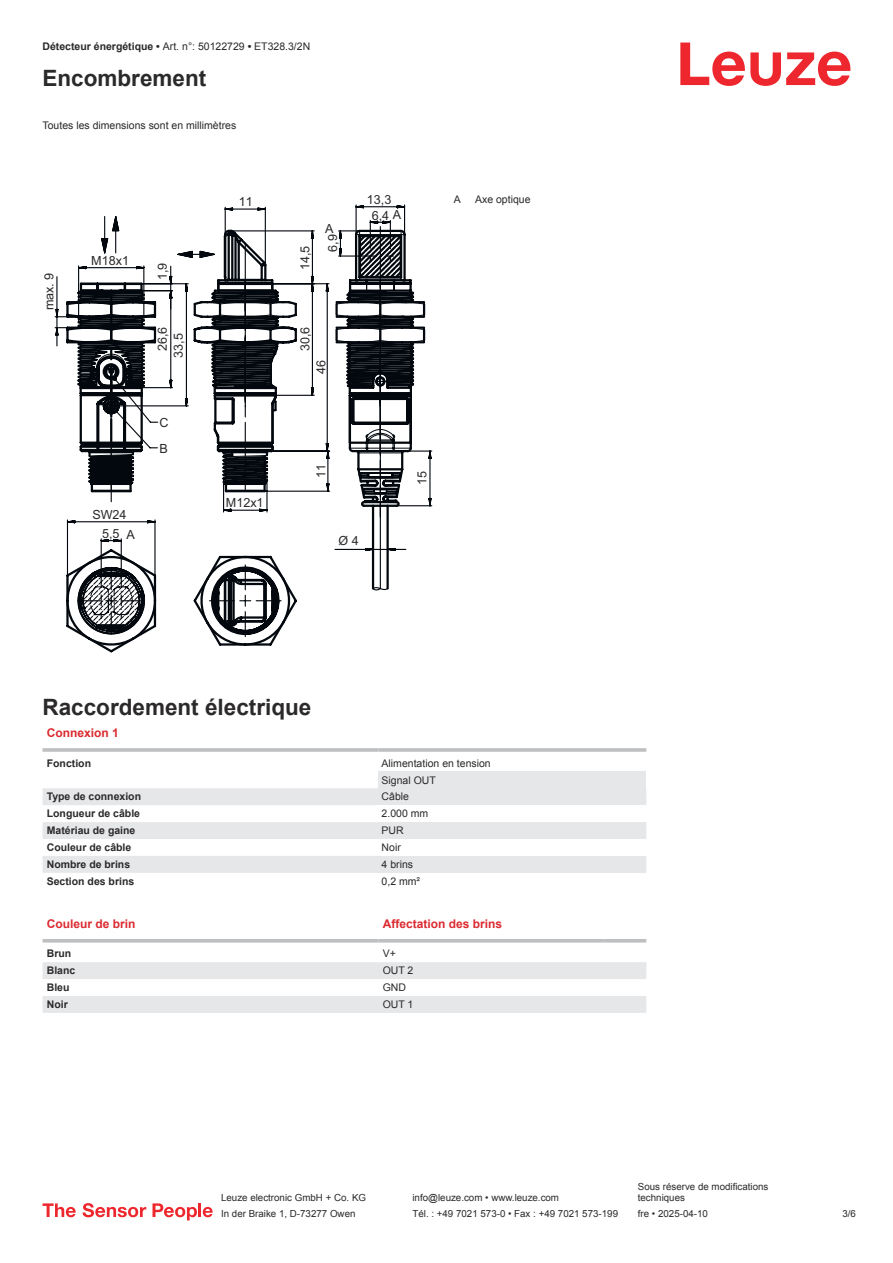
<style>
.page{position:relative;width:893px;height:1263px;background:#fff}
.page>*{position:absolute;margin:0;border:0;box-sizing:border-box;transform-origin:0 0}
.t1{font:700 22.5px "Arial";color:#2b292a}
.t2{font:12.6px/18.8px "Arial";color:#2b292a;text-align:center}
.t3{font:700 12px "Arial";color:#db2a30}
.t4{font:10.5px/17px "Arial";color:#2b292a}
.t5{font:700 10.5px "Arial";color:#2b292a}
.t6{font:9.75px/11.7px "Arial";color:#2b292a}
.s1{font-weight:700}
</style>
<div class="page">
<svg style="left:680px;top:43px;width:170px;height:43px"></svg>
<svg style="left:43px;top:788px;width:335px;height:85px;fill:#e6e7e9"></svg>
<hr style="left:43px;top:748px;width:335px;height:4px;background:#bdbfc1">
<hr style="left:378px;top:748px;width:268px;height:4px;background:#c8cacc">
<div style="left:378px;top:771px;width:268px;height:17px;background:#e6e7e9"></div>
<div style="left:378px;top:788px;width:268px;height:17px;background:#e6e7e9"></div>
<div style="left:378px;top:822px;width:268px;height:17px;background:#e6e7e9"></div>
<div style="left:378px;top:856px;width:268px;height:17px;background:#e6e7e9"></div>
<svg style="left:43px;top:942px;width:603px;height:1px"></svg>
<svg style="left:43px;top:962px;width:603px;height:51px"></svg>
<hr style="left:43px;top:939px;width:335px;height:3px;background:#bdbfc1">
<hr style="left:378px;top:939px;width:226px;height:3px;background:#bdbfc1">
<hr style="left:604px;top:939px;width:42px;height:3px;background:#bdbfc1">
<svg style="left:43px;top:1203px;width:33px;height:14px"></svg>
<svg style="left:83px;top:1203px;width:63px;height:14px"></svg>
<svg style="left:153px;top:1203px;width:44px;height:17px"></svg>
<hr style="left:198px;top:1203px;width:3px;height:14px;background:#ed272d">
<svg style="left:203px;top:1207px;width:10px;height:10px"></svg>
<svg style="left:86px;top:206px;width:320px;height:446px"></svg>
<svg style="left:81px;top:225px;width:317px;height:413px"></svg>
<svg style="left:66px;top:215px;width:150px;height:420px"></svg>
<svg style="left:54px;top:230px;width:378px;height:322px"></svg>
<p class="t4" style="left:43px;top:39px;width:269px"><span class="s1">Détecteur énergétique •</span> Art. n°: 50122729 <span class="s1">•</span> ET328.3/2N</p>
<h1 class="t1" style="left:43px;top:69px;width:165px">Encombrement</h1>
<p class="t4" style="left:43px;top:117px;width:195px">Toutes les dimensions sont en millimètres</p>
<p class="t2" style="left:40px;top:310px;width:39px;rotate:-90deg">max. 9</p>
<p class="t2" style="left:91px;top:252px;width:39px">M18x1</p>
<p class="t2" style="left:92px;top:506px;width:36px">SW24<br>5,5</p>
<p class="t2" style="left:126px;top:526px;width:10px">A</p>
<p class="t2" style="left:154px;top:280px;width:19px;rotate:-90deg">1,9</p>
<p class="t2" style="left:239px;top:193px;width:16px">11</p>
<p class="t2" style="left:372px;top:193px;width:31px;line-height:15.3px;text-align:left;text-indent:-5px">13,3<br>6,4 A</p>
<p class="t2" style="left:296px;top:270px;width:26px;rotate:-90deg">14,5</p>
<p class="t2" style="left:325px;top:220px;width:10px">A</p>
<p class="t2" style="left:324px;top:252px;width:19px;rotate:-90deg">6,9</p>
<p class="t2" style="left:170px;top:358px;width:26px;rotate:-90deg">33,5</p>
<p class="t2" style="left:296px;top:351px;width:26px;rotate:-90deg">30,6</p>
<p class="t2" style="left:154px;top:351px;width:26px;rotate:-90deg">26,6</p>
<p class="t2" style="left:312px;top:374px;width:16px;rotate:-90deg">46</p>
<p class="t2" style="left:160px;top:414px;width:11px">C</p>
<p class="t2" style="left:160px;top:440px;width:10px">B</p>
<p class="t2" style="left:226px;top:494px;width:39px">M12x1</p>
<p class="t2" style="left:312px;top:478px;width:16px;rotate:-90deg">11</p>
<p class="t2" style="left:339px;top:531px;width:22px">Ø 4</p>
<p class="t2" style="left:413px;top:485px;width:16px;rotate:-90deg">15</p>
<p class="t4" style="left:454px;top:192px;width:9px">A</p>
<p class="t4" style="left:475px;top:192px;width:57px">Axe optique</p>
<h1 class="t1" style="left:43px;top:698px;width:270px">Raccordement électrique</h1>
<p class="t3" style="left:47px;top:728px;width:74px">Connexion 1</p>
<p class="t5" style="left:47px;top:759px;width:46px">Fonction</p>
<p class="t4" style="left:382px;top:755px;width:111px">Alimentation en tension<br>Signal OUT</p>
<p class="t5" style="left:47px;top:793px;width:96px">Type de connexion</p>
<p class="t4" style="left:382px;top:789px;width:29px">Câble</p>
<p class="t5" style="left:47px;top:809px;width:95px">Longueur de câble</p>
<p class="t4" style="left:382px;top:806px;width:48px">2.000 mm</p>
<p class="t5" style="left:47px;top:826px;width:90px">Matériau de gaine</p>
<p class="t4" style="left:382px;top:823px;width:24px">PUR</p>
<p class="t5" style="left:47px;top:843px;width:86px">Couleur de câble</p>
<p class="t4" style="left:382px;top:840px;width:21px">Noir</p>
<p class="t5" style="left:47px;top:860px;width:85px">Nombre de brins</p>
<p class="t4" style="left:382px;top:857px;width:33px">4 brins</p>
<p class="t5" style="left:47px;top:877px;width:89px">Section des brins</p>
<p class="t4" style="left:382px;top:874px;width:40px">0,2 mm²</p>
<p class="t3" style="left:47px;top:919px;width:90px">Couleur de brin</p>
<p class="t3" style="left:383px;top:919px;width:121px">Affectation des brins</p>
<p class="t5" style="left:47px;top:949px;width:26px">Brun</p>
<p class="t4" style="left:383px;top:946px;width:15px">V+</p>
<p class="t5" style="left:47px;top:966px;width:30px">Blanc</p>
<p class="t4" style="left:383px;top:963px;width:32px">OUT 2</p>
<p class="t5" style="left:47px;top:983px;width:24px">Bleu</p>
<p class="t4" style="left:383px;top:980px;width:25px">GND</p>
<p class="t5" style="left:47px;top:1000px;width:23px">Noir</p>
<p class="t4" style="left:383px;top:997px;width:32px">OUT 1</p>
<p class="t6" style="left:221px;top:1193px;width:146px">Leuze electronic GmbH + Co. KG</p>
<p class="t6" style="left:412px;top:1193px;width:148px">info@leuze.com • www.leuze.com</p>
<p class="t6" style="left:638px;top:1181px;width:132px">Sous réserve de modifications techniques</p>
<p class="t6" style="left:221px;top:1209px;width:136px">In der Braike 1, D-73277 Owen</p>
<p class="t6" style="left:412px;top:1209px;width:207px">Tél. : +49 7021 573-0 • Fax : +49 7021 573-199</p>
<p class="t6" style="left:638px;top:1209px;width:72px">fre • 2025-04-10</p>
<p class="t6" style="left:842px;top:1209px;width:15px">3 /6</p>
</div>
